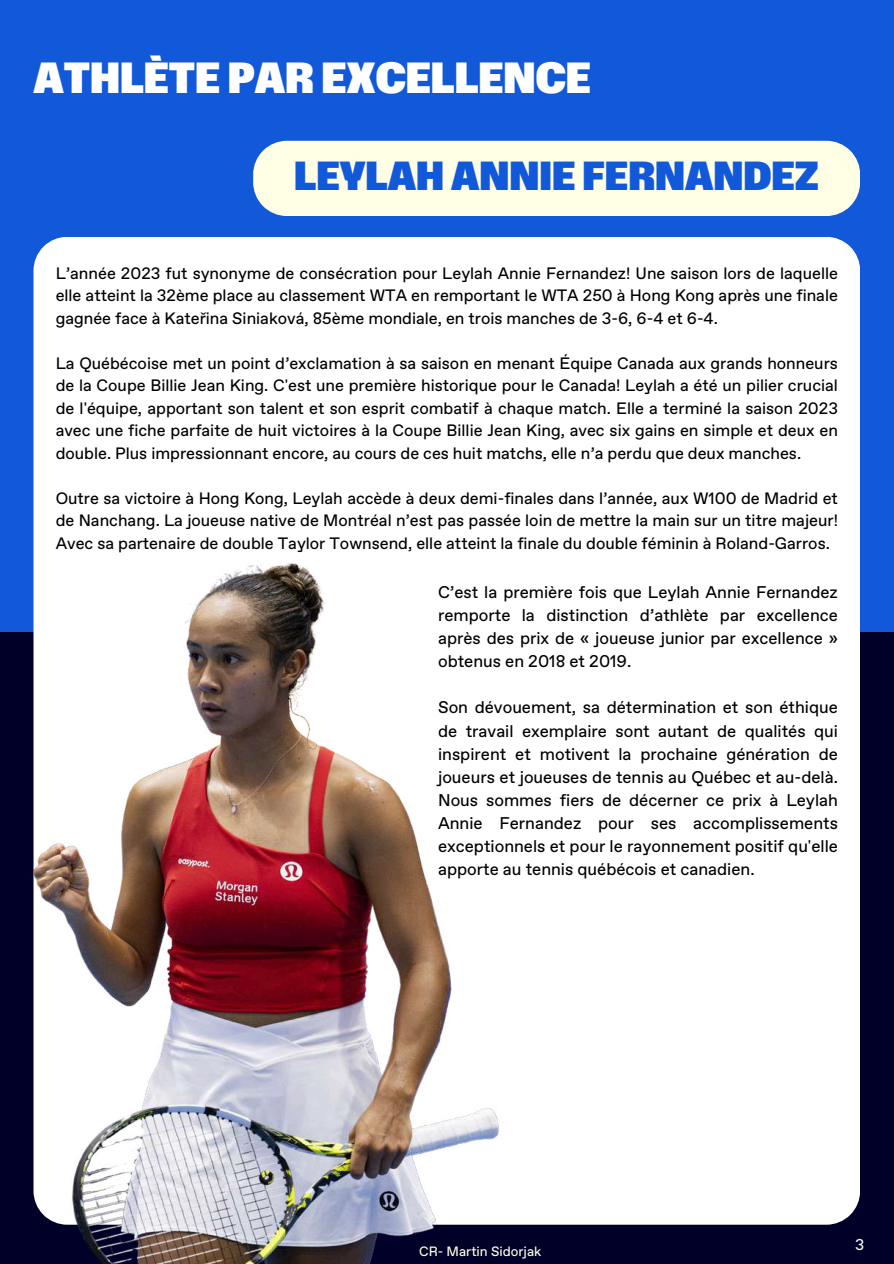
<style>
.page{position:relative;width:894px;height:1264px;background:#fff}
.page>*{position:absolute;margin:0;border:0;box-sizing:border-box;transform-origin:0 0}
.t1{font:semi-condensed 43.5px "ABC Gravity";color:#fff}
.t2{font:semi-condensed 40.65px "ABC Gravity";color:#1259da}
.t3{font:16.95px/23.1px "ABC Favorit";color:#000;text-align:justify}
.t4{font:16.5px/22.5px "ABC Favorit";color:#000;text-align:justify}
.t5{font:15.6px "ABC Favorit";color:#faf9f8}
.t6{font:13.5px "ABC Favorit";color:#ffffe5}
</style>
<div class="page">
<div style="left:0;top:0;width:893px;height:1263px;background:#000029"></div>
<div style="left:0;top:0;width:893px;height:631px;background:#1259da"></div>
<div style="left:33px;top:237px;width:826px;height:987px;background:#fff"></div>
<div style="left:253px;top:141px;width:606px;height:75px;background:#ffffe5"></div>
<img style="left:33px;top:562px;width:477px;height:701px">
<h1 class="t1" style="left:33px;top:53px;width:558px">ATHLÈTE PAR EXCELLENCE</h1>
<h2 class="t2" style="left:294px;top:152px;width:526px">LEYLAH ANNIE FERNANDEZ</h2>
<p class="t4" style="left:56px;top:261px;width:783px">L’année 2023 fut synonyme de consécration pour Leylah Annie Fernandez! Une saison lors de laquelle elle atteint la 32ème place au classement WTA en remportant le WTA 250 à Hong Kong après une finale gagnée face à Kateřina Siniaková, 85ème mondiale, en trois manches de 3-6, 6-4 et 6-4.</p>
<p class="t4" style="left:56px;top:351px;width:783px">La Québécoise met un point d’exclamation à sa saison en menant Équipe Canada aux grands honneurs de la Coupe Billie Jean King. C'est une première historique pour le Canada! Leylah a été un pilier crucial de l'équipe, apportant son talent et son esprit combatif à chaque match. Elle a terminé la saison 2023 avec une fiche parfaite de huit victoires à la Coupe Billie Jean King, avec six gains en simple et deux en double. Plus impressionnant encore, au cours de ces huit matchs, elle n’a perdu que deux manches.</p>
<p class="t4" style="left:56px;top:486px;width:783px">Outre sa victoire à Hong Kong, Leylah accède à deux demi-finales dans l’année, aux W100 de Madrid et de Nanchang. La joueuse native de Montréal n’est pas passée loin de mettre la main sur un titre majeur!<br>Avec sa partenaire de double Taylor Townsend, elle atteint la finale du double féminin à Roland-Garros.</p>
<p class="t3" style="left:438px;top:580px;width:401px">C’est la première fois que Leylah Annie Fernandez remporte la distinction d’athlète par excellence après des prix de « joueuse junior par excellence » obtenus en 2018 et 2019.</p>
<p class="t3" style="left:438px;top:696px;width:401px">Son dévouement, sa détermination et son éthique de travail exemplaire sont autant de qualités qui inspirent et motivent la prochaine génération de joueurs et joueuses de tennis au Québec et au-delà.<br>Nous sommes fiers de décerner ce prix à Leylah Annie Fernandez pour ses accomplissements exceptionnels et pour le rayonnement positif qu'elle apporte au tennis québécois et canadien.</p>
<p class="t6" style="left:419px;top:1242px;width:124px">CR- Martin Sidorjak</p>
<p class="t5" style="left:854px;top:1233px;width:11px">3</p>
</div>
